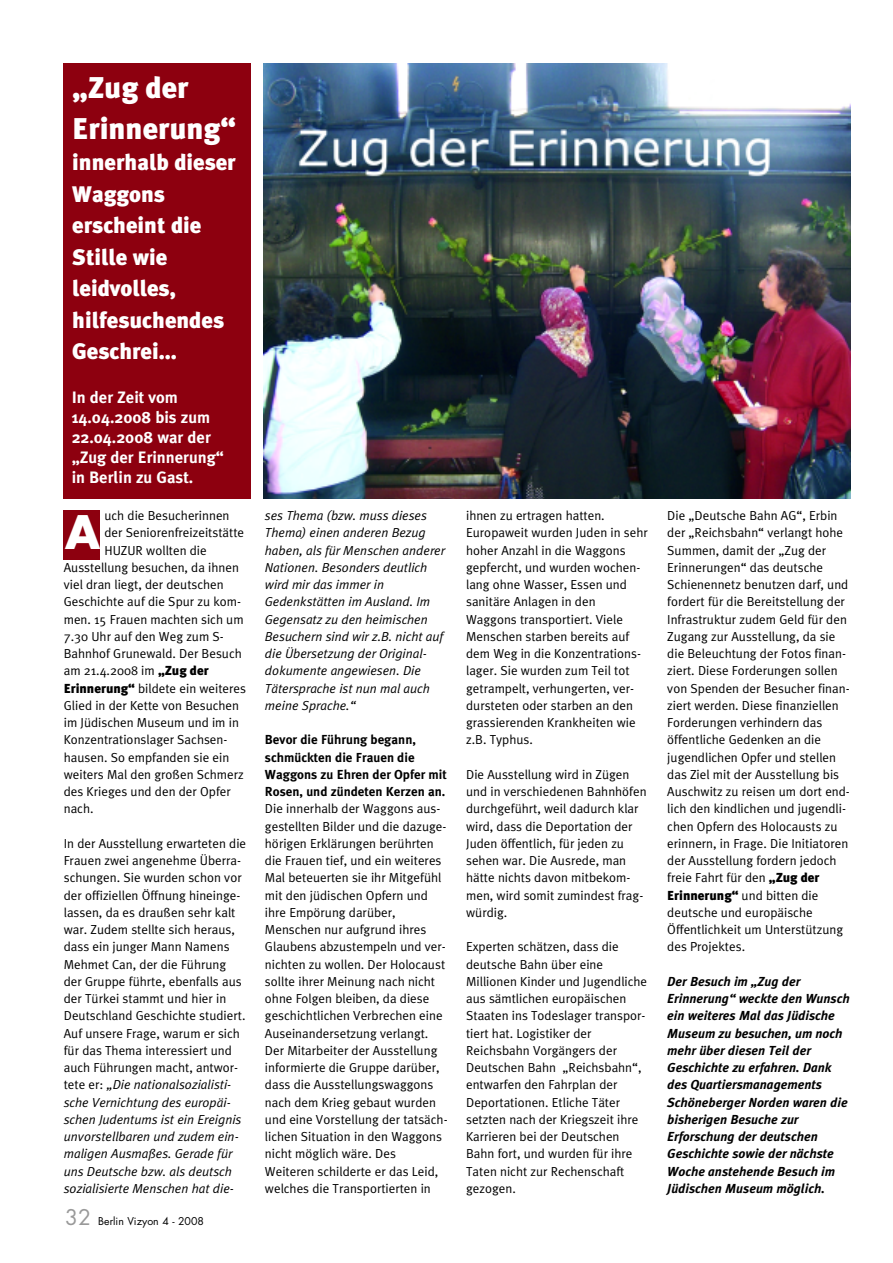
<style>
.page{position:relative;width:893px;height:1263px;background:#fff}
.page>*{position:absolute;margin:0;border:0;box-sizing:border-box;transform-origin:0 0}
.t1{font:700 45px "Tr Futura";color:#fff}
.t2{font:900 30px/40.5px "Tr Meta Plus";color:#fff}
.t3{font:900 22.5px/31.5px "Tr Meta Plus";color:#fff}
.t4{font:700 16.5px/19.8px "Tr Meta Plus";color:#fff}
.t5{font:13.05px/17.2px "Tr Meta Plus Normal";color:#000}
.t6{font:italic 700 13.05px/17.2px "Tr Meta Plus";color:#000}
.t7{font:italic 13.05px/17.2px "Tr Meta Plus Normal";color:#000}
.t8{font:700 13.05px/17.2px "Tr Meta Plus";color:#000}
.t9{font:10.5px "Tr Futura";color:#000}
.s1{font-family:"Tr Meta Plus";font-weight:900}
.s2{font-style:italic}
.s3{font-size:21px;color:#999}
</style>
<div class="page">
<img style="left:264px;top:64px;width:586px;height:435px">
<div style="left:64px;top:64px;width:187px;height:435px;background:#8d000f"></div>
<div style="left:64px;top:510px;width:36px;height:49px;background:#8d000f"></div>
<h2 class="t2" style="left:72px;top:68px;width:165px">„Zug der<br>Erinnerung“</h2>
<h3 class="t3" style="left:72px;top:147px;width:165px">innerhalb dieser<br>Waggons erscheint die<br>Stille wie leidvolles, hilfesuchendes<br>Geschrei...</h3>
<p class="t4" style="left:72px;top:388px;width:154px">In der Zeit vom<br>14.04.2008 bis zum<br>22.04.2008 war der „Zug der Erinnerung“ in Berlin zu Gast.</p>
<h1 class="t1" style="left:65px;top:512px;width:37px">A</h1>
<p class="t5" style="left:104px;top:507px;width:127px">uch die Besucherinnen</p>
<p class="t5" style="left:104px;top:524px;width:141px">der Seniorenfreizeitstätte</p>
<p class="t5" style="left:104px;top:541px;width:104px">HUZUR wollten die</p>
<p class="t5" style="left:64px;top:559px;width:177px">Ausstellung besuchen, da ihnen</p>
<p class="t5" style="left:64px;top:576px;width:161px">viel dran liegt, der deutschen</p>
<p class="t5" style="left:64px;top:593px;width:179px">Geschichte auf die Spur zu kom-</p>
<p class="t5" style="left:64px;top:610px;width:181px">men. 15 Frauen machten sich um</p>
<p class="t5" style="left:64px;top:628px;width:162px">7.30 Uhr auf den Weg zum S-</p>
<p class="t5" style="left:64px;top:645px;width:180px">Bahnhof Grunewald. Der Besuch</p>
<p class="t5" style="left:64px;top:662px;width:146px">am 21.4.2008 im <span class="s1">„Zug der</span></p>
<p class="t5" style="left:64px;top:679px;width:184px"><span class="s1">Erinnerung“</span> bildete ein weiteres</p>
<p class="t5" style="left:64px;top:697px;width:177px">Glied in der Kette von Besuchen</p>
<p class="t5" style="left:64px;top:714px;width:177px">im Jüdischen Museum und im in</p>
<p class="t5" style="left:64px;top:731px;width:165px">Konzentrationslager Sachsen-</p>
<p class="t5" style="left:64px;top:748px;width:167px">hausen. So empfanden sie ein</p>
<p class="t5" style="left:64px;top:766px;width:181px">weiters Mal den großen Schmerz</p>
<p class="t5" style="left:64px;top:783px;width:169px">des Krieges und den der Opfer</p>
<p class="t5" style="left:64px;top:800px;width:31px">nach.</p>
<p class="t5" style="left:64px;top:835px;width:184px">In der Ausstellung erwarteten die<br>Frauen zwei angenehme Überra&shy;schungen. Sie wurden schon vor der offiziellen Öffnung hineinge&shy;lassen, da es draußen sehr kalt war. Zudem stellte sich heraus, dass ein junger Mann Namens<br>Mehmet Can, der die Führung der Gruppe führte, ebenfalls aus der Türkei stammt und hier in<br>Deutschland Geschichte studiert.<br>Auf unsere Frage, warum er sich für das Thema interessiert und auch Führungen macht, antwor&shy;tete er: <span class="s2">„Die nationalsozialisti&shy;sche Vernichtung des europäi&shy;schen Judentums ist ein Ereignis unvorstellbaren und zudem ein&shy;maligen Ausmaßes. Gerade für uns Deutsche bzw. als deutsch sozialisierte Menschen hat die-</span></p>
<p class="t9" style="left:65px;top:1216px;width:140px"><span class="s3">32</span> Berlin Vizyon 4 - 2008</p>
<p class="t7" style="left:265px;top:507px;width:182px">ses Thema (bzw. muss dieses<br>Thema) einen anderen Bezug haben, als für Menschen anderer<br>Nationen. Besonders deutlich wird mir das immer in<br>Gedenkstätten im Ausland. Im<br>Gegensatz zu den heimischen<br>Besuchern sind wir z.B. nicht auf die Übersetzung der Original&shy;dokumente angewiesen. Die<br>Tätersprache ist nun mal auch meine Sprache.“</p>
<p class="t8" style="left:265px;top:731px;width:183px">Bevor die Führung begann, schmückten die Frauen die<br>Waggons zu Ehren der Opfer mit<br>Rosen, und zündeten Kerzen an.</p>
<p class="t5" style="left:265px;top:800px;width:184px">Die innerhalb der Waggons aus&shy;gestellten Bilder und die dazuge&shy;hörigen Erklärungen berührten die Frauen tief, und ein weiteres<br>Mal beteuerten sie ihr Mitgefühl mit den jüdischen Opfern und ihre Empörung darüber,<br>Menschen nur aufgrund ihres<br>Glaubens abzustempeln und ver&shy;nichten zu wollen. Der Holocaust sollte ihrer Meinung nach nicht ohne Folgen bleiben, da diese geschichtlichen Verbrechen eine<br>Auseinandersetzung verlangt.<br>Der Mitarbeiter der Ausstellung informierte die Gruppe darüber, dass die Ausstellungswaggons nach dem Krieg gebaut wurden und eine Vorstellung der tatsäch&shy;lichen Situation in den Waggons nicht möglich wäre. Des<br>Weiteren schilderte er das Leid, welches die Transportierten in</p>
<p class="t5" style="left:466px;top:507px;width:183px">ihnen zu ertragen hatten.<br>Europaweit wurden Juden in sehr hoher Anzahl in die Waggons gepfercht, und wurden wochen&shy;lang ohne Wasser, Essen und sanitäre Anlagen in den<br>Waggons transportiert. Viele<br>Menschen starben bereits auf dem Weg in die Konzentrations&shy;lager. Sie wurden zum Teil tot getrampelt, verhungerten, ver&shy;dursteten oder starben an den grassierenden Krankheiten wie z.B. Typhus.</p>
<p class="t5" style="left:466px;top:766px;width:182px">Die Ausstellung wird in Zügen und in verschiedenen Bahnhöfen durchgeführt, weil dadurch klar wird, dass die Deportation der<br>Juden öffentlich, für jeden zu sehen war. Die Ausrede, man hätte nichts davon mitbekom&shy;men, wird somit zumindest frag&shy;würdig.</p>
<p class="t5" style="left:466px;top:938px;width:183px">Experten schätzen, dass die deutsche Bahn über eine<br>Millionen Kinder und Jugendliche aus sämtlichen europäischen<br>Staaten ins Todeslager transpor&shy;tiert hat. Logistiker der<br>Reichsbahn Vorgängers der<br>Deutschen Bahn „Reichsbahn“, entwarfen den Fahrplan der<br>Deportationen. Etliche Täter setzten nach der Kriegszeit ihre<br>Karrieren bei der Deutschen<br>Bahn fort, und wurden für ihre<br>Taten nicht zur Rechenschaft gezogen.</p>
<p class="t5" style="left:667px;top:507px;width:184px">Die „Deutsche Bahn AG“, Erbin der „Reichsbahn“ verlangt hohe<br>Summen, damit der „Zug der<br>Erinnerungen“ das deutsche<br>Schienennetz benutzen darf, und fordert für die Bereitstellung der<br>Infrastruktur zudem Geld für den<br>Zugang zur Ausstellung, da sie die Beleuchtung der Fotos finan&shy;ziert. Diese Forderungen sollen von Spenden der Besucher finan&shy;ziert werden. Diese finanziellen<br>Forderungen verhindern das öffentliche Gedenken an die jugendlichen Opfer und stellen das Ziel mit der Ausstellung bis<br>Auschwitz zu reisen um dort end&shy;lich den kindlichen und jugendli&shy;chen Opfern des Holocausts zu erinnern, in Frage. Die Initiatoren der Ausstellung fordern jedoch freie Fahrt für den <span class="s1">„Zug der<br>Erinnerung“</span> und bitten die deutsche und europäische<br>Öffentlichkeit um Unterstützung des Projektes.</p>
<p class="t6" style="left:667px;top:973px;width:184px">Der Besuch im „Zug der<br>Erinnerung“ weckte den Wunsch ein weiteres Mal das Jüdische<br>Museum zu besuchen, um noch mehr über diesen Teil der<br>Geschichte zu erfahren. Dank des Quartiersmanagements<br>Schöneberger Norden waren die bisherigen Besuche zur<br>Erforschung der deutschen<br>Geschichte sowie der nächste<br>Woche anstehende Besuch im<br>Jüdischen Museum möglich.</p>
</div>
